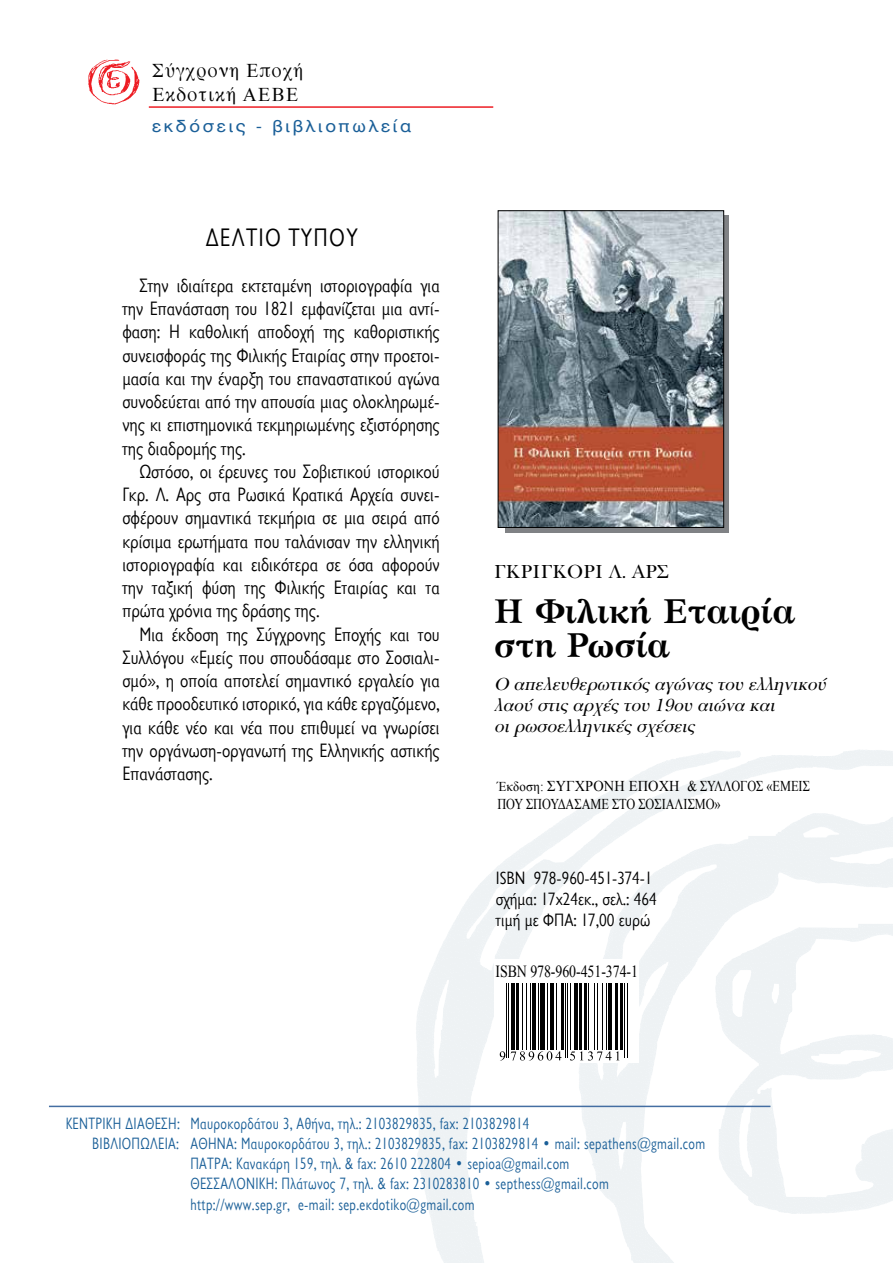
<style>
.page{position:relative;width:893px;height:1263px;background:#fff}
.page>*{position:absolute;margin:0;border:0;box-sizing:border-box;transform-origin:0 0}
.t1{font:700 34.5px/34.5px "GFS Artemisia";color:#000}
.t2{font:25.5px "CF Jeckyl Sem Con";letter-spacing:.05em;color:#000}
.t3{font:19.5px/23.2px "CF Jeckyl SCOS Mono";letter-spacing:-.005em;color:#000;text-align:justify}
.t4{font:19.5px/23.4px "Gr Times";letter-spacing:.06em;color:#000;scale:.96 1}
.t5{font:19.5px "UB Baskerville";color:#000}
.t6{font:italic 18px/21px "UB Baskerville";color:#000}
.t7{font:18px/21px "CF Jeckyl SCOS Mono";color:#000}
.t8{font:16.95px "Times New Roman";letter-spacing:-.005em;color:#000;scale:.82 1}
.t9{font:16.5px "CF Jeckyl SCOS Mono";letter-spacing:.02em;color:#1a5f98;scale:.9 1}
.t10{font:16.5px "UB Helvetica";letter-spacing:.15em;color:#1a5f98;scale:1.1 1}
.t11{font:15px/18px "Times New Roman";color:#000;scale:.96 1}
.s1{font-size:13.5px}
</style>
<div class="page">
<img style="left:85px;top:54px;width:57px;height:57px;border-radius:29px">
<div style="left:505px;top:215px;width:224px;height:317px;background:linear-gradient(to right,#808285,#808285)"></div>
<img style="left:500px;top:212px;width:222px;height:314px">
<div style="left:498px;top:210px;width:226px;height:318px;border:1px solid #000"></div>
<hr style="left:49px;top:1106px;width:721px;height:1px;background:#446ea2">
<hr style="left:149px;top:106px;width:344px;height:2px;background:#ed1d24">
<hr style="left:506px;top:961px;width:1px;height:96px;background:#000">
<hr style="left:508px;top:961px;width:1px;height:96px;background:#000">
<hr style="left:511px;top:961px;width:3px;height:89px;background:#000">
<hr style="left:516px;top:961px;width:2px;height:89px;background:#000">
<hr style="left:522px;top:961px;width:1px;height:89px;background:#000">
<hr style="left:526px;top:961px;width:1px;height:89px;background:#000">
<hr style="left:530px;top:961px;width:1px;height:89px;background:#000">
<hr style="left:533px;top:961px;width:3px;height:89px;background:#000">
<hr style="left:538px;top:961px;width:1px;height:89px;background:#000">
<div style="left:540px;top:961px;width:5px;height:89px;background:#000"></div>
<hr style="left:547px;top:961px;width:1px;height:89px;background:#000">
<hr style="left:551px;top:961px;width:3px;height:89px;background:#000">
<hr style="left:556px;top:961px;width:1px;height:89px;background:#000">
<hr style="left:561px;top:961px;width:2px;height:89px;background:#000">
<hr style="left:565px;top:961px;width:1px;height:96px;background:#000">
<hr style="left:567px;top:961px;width:1px;height:96px;background:#000">
<hr style="left:570px;top:961px;width:1px;height:89px;background:#000">
<hr style="left:574px;top:961px;width:3px;height:89px;background:#000">
<hr style="left:579px;top:961px;width:2px;height:89px;background:#000">
<hr style="left:584px;top:961px;width:2px;height:89px;background:#000">
<hr style="left:588px;top:961px;width:1px;height:89px;background:#000">
<hr style="left:594px;top:961px;width:1px;height:89px;background:#000">
<hr style="left:597px;top:961px;width:1px;height:89px;background:#000">
<hr style="left:602px;top:961px;width:1px;height:89px;background:#000">
<hr style="left:606px;top:961px;width:1px;height:89px;background:#000">
<hr style="left:609px;top:961px;width:3px;height:89px;background:#000">
<hr style="left:615px;top:961px;width:2px;height:89px;background:#000">
<hr style="left:620px;top:961px;width:2px;height:89px;background:#000">
<hr style="left:624px;top:961px;width:1px;height:96px;background:#000">
<hr style="left:627px;top:961px;width:1px;height:96px;background:#000">
<svg style="left:500px;top:1051px;width:5px;height:9px"></svg>
<svg style="left:511px;top:1051px;width:50px;height:9px"></svg>
<svg style="left:570px;top:1051px;width:49px;height:9px"></svg>
<div style="left:494px;top:960px;width:145px;height:22px;background:#fff"></div>
<p class="t4" style="left:152px;top:59px;width:159px">Σύγχρονη Eποχή<br>Eκδοτική AEBE</p>
<p class="t10" style="left:152px;top:116px;width:237px">εκδόσεις - βιβλιοπωλεία</p>
<h2 class="t2" style="left:206px;top:224px;width:154px">ΔΕΛΤΙΟ ΤΥΠΟΥ</h2>
<p class="t3" style="left:122px;top:274px;width:319px;text-indent:17px">Στην ιδιαίτερα εκτεταμένη ιστοριογραφία για την Επανάσταση του 1821 εμφανίζεται μια αντί&shy;φαση: Η καθολική αποδοχή της καθοριστικής συνεισφοράς της Φιλικής Εταιρίας στην προετοι&shy;μασία και την έναρξη του επαναστατικού αγώνα συνοδεύεται από την απουσία μιας ολοκληρωμέ&shy;νης κι επιστημονικά τεκμηριωμένης εξιστόρησης της διαδρομής της.</p>
<p class="t3" style="left:122px;top:460px;width:319px;text-indent:17px">Ωστόσο, οι έρευνες του Σοβιετικού ιστορικού Γκρ. Λ. Αρς στα Ρωσικά Κρατικά Αρχεία συνει&shy;σφέρουν σημαντικά τεκμήρια σε μια σειρά από κρίσιμα ερωτήματα που ταλάνισαν την ελληνική ιστοριογραφία και ειδικότερα σε όσα αφορούν την ταξική φύση της Φιλικής Εταιρίας και τα πρώτα χρόνια της δράσης της.</p>
<p class="t3" style="left:122px;top:622px;width:319px;text-indent:17px">Μια έκδοση της Σύγχρονης Εποχής και του Συλλόγου «Εμείς που σπουδάσαμε στο Σοσιαλι&shy;σμό», η οποία αποτελεί σημαντικό εργαλείο για κάθε προοδευτικό ιστορικό, για κάθε εργαζόμενο, για κάθε νέο και νέα που επιθυμεί να γνωρίσει την οργάνωση-οργανωτή της Ελληνικής αστικής Επανάστασης.</p>
<p class="t5" style="left:494px;top:559px;width:176px">ΓΚΡΙΓΚΌΡΙ Λ. ΑΡΣ</p>
<h1 class="t1" style="left:494px;top:590px;width:302px">Η Φιλική Εταιρία στη Ρωσία</h1>
<p class="t6" style="left:494px;top:674px;width:338px">Ο απελευθερωτικόςαγώναςτου ελληνικού λαού στιςαρχέςτου 19ου αιώνα και οιρωσοελληνικέςσχέσεις</p>
<p class="t11" style="left:497px;top:776px;width:327px"><span class="s1">Έκδοση:</span> ΣΥΓΧΡΟΝΗ ΕΠΟΧΗ &amp; ΣΎΛΛΟΓΟΣ «ΕΜΕΊΣ<br>ΠΟΥ ΣΠΟΥΔΆΣΑΜΕ ΣΤΟ ΣΟΣΙΑΛΙΣΜΌ»</p>
<p class="t7" style="left:496px;top:867px;width:163px">ISBN 978-960-451-374-1 σχήμα: 17x24εκ., σελ.: 464 τιμή με ΦΠΑ: 17,00 ευρώ</p>
<p class="t8" style="left:495px;top:960px;width:175px">ISBN 978-960-451-374-1</p>
<p class="t9" style="left:66px;top:1114px;width:516px">ΚΕΝΤΡΙΚΗ ΔΙΑΘΕΣΗ: Μαυροκορδάτου 3, Αθήνα, τηλ.: 2103829835, fax: 2103829814</p>
<p class="t9" style="left:92px;top:1134px;width:683px">ΒΙΒΛΙΟΠΩΛΕΙΑ: ΑΘΗΝΑ: Μαυροκορδάτου 3, τηλ.: 2103829835, fax: 2103829814 • mail: sepathens@gmail.com</p>
<p class="t9" style="left:190px;top:1154px;width:423px">ΠΑΤΡΑ: Κανακάρη 159, τηλ. &amp; fax: 2610 222804 • sepioa@gmail.com</p>
<p class="t9" style="left:190px;top:1175px;width:467px">ΘΕΣΣΑΛΟΝΙΚΗ: Πλάτωνος 7, τηλ. &amp; fax: 2310283810 • septhess@gmail.com</p>
<p class="t9" style="left:190px;top:1195px;width:317px">http://www.sep.gr, e-mail: sep.eκdotiko@gmail.com</p>
</div>
